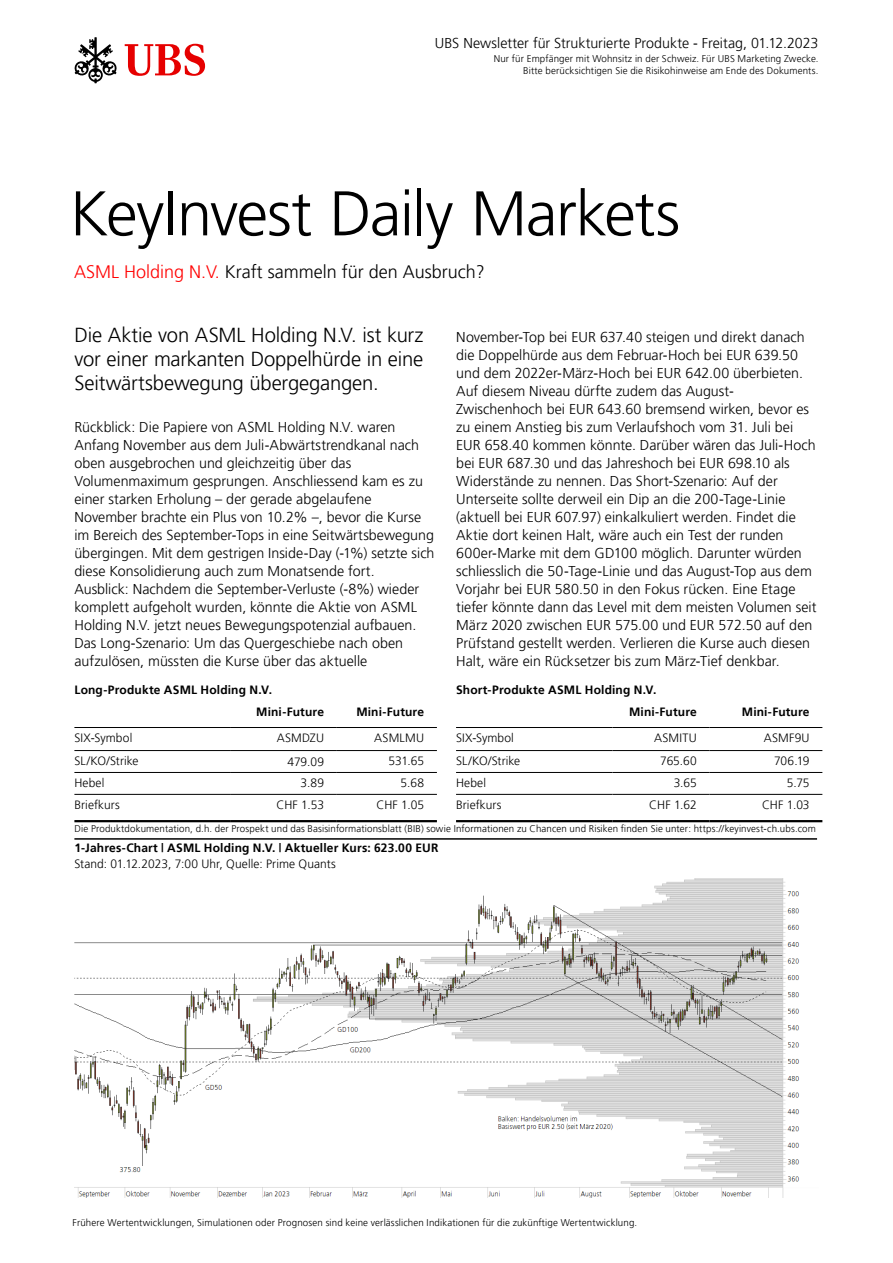
<style>
.page{position:relative;width:893px;height:1263px;background:#fff}
.page>*{position:absolute;margin:0;border:0;box-sizing:border-box;transform-origin:0 0}
.t1{font:300 63px "Frutiger 45";letter-spacing:-.02em;color:#000}
.t2{font:300 20.25px/24px "Frutiger 45";letter-spacing:-.01em;color:#000;text-align:justify}
.t3{font:300 18px "Frutiger 45";color:#000}
.t4{font:300 14.25px/18px "Frutiger 45";color:#000}
.t5{font:300 12px "Frutiger 45";letter-spacing:.01em;color:#000}
.t6{font:300 12px "Frutiger 45";letter-spacing:.01em;color:#000}
.t7{font:300 9.75px/12px "Frutiger 45";letter-spacing:.015em;color:#000;text-align:right}
.s1{color:#f00}
</style>
<div class="page">
<svg style="left:125px;top:44px;width:80px;height:32px"></svg>
<svg style="left:74px;top:37px;width:43px;height:46px"></svg>
<img style="left:74px;top:878px;width:726px;height:319px">
<hr style="left:337px;top:750px;width:100px;height:1px;background:#000">
<hr style="left:74px;top:727px;width:157px;height:1px;background:#000">
<hr style="left:231px;top:727px;width:106px;height:1px;background:#000">
<hr style="left:337px;top:727px;width:100px;height:1px;background:#000">
<hr style="left:74px;top:750px;width:157px;height:1px;background:#000">
<hr style="left:231px;top:750px;width:106px;height:1px;background:#000">
<hr style="left:231px;top:772px;width:106px;height:1px;background:#000">
<hr style="left:74px;top:772px;width:157px;height:1px;background:#000">
<hr style="left:337px;top:772px;width:100px;height:1px;background:#000">
<hr style="left:74px;top:794px;width:157px;height:1px;background:#000">
<hr style="left:231px;top:794px;width:106px;height:1px;background:#000">
<hr style="left:337px;top:794px;width:100px;height:1px;background:#000">
<hr style="left:74px;top:820px;width:157px;height:2px;background:#000">
<hr style="left:231px;top:820px;width:106px;height:2px;background:#000">
<hr style="left:337px;top:820px;width:100px;height:2px;background:#000">
<hr style="left:710px;top:750px;width:112px;height:1px;background:#000">
<hr style="left:456px;top:727px;width:156px;height:1px;background:#000">
<hr style="left:612px;top:727px;width:98px;height:1px;background:#000">
<hr style="left:710px;top:727px;width:112px;height:1px;background:#000">
<hr style="left:456px;top:750px;width:156px;height:1px;background:#000">
<hr style="left:612px;top:750px;width:98px;height:1px;background:#000">
<hr style="left:456px;top:772px;width:156px;height:1px;background:#000">
<hr style="left:612px;top:772px;width:98px;height:1px;background:#000">
<hr style="left:710px;top:772px;width:112px;height:1px;background:#000">
<hr style="left:456px;top:794px;width:156px;height:1px;background:#000">
<hr style="left:612px;top:794px;width:98px;height:1px;background:#000">
<hr style="left:710px;top:794px;width:112px;height:1px;background:#000">
<hr style="left:456px;top:820px;width:156px;height:2px;background:#000">
<hr style="left:612px;top:820px;width:98px;height:2px;background:#000">
<hr style="left:710px;top:820px;width:112px;height:2px;background:#000">
<hr style="left:74px;top:838px;width:743px;height:2px;background:#000">
<p class="t4" style="left:435px;top:34px;width:385px">UBS Newsletter für Strukturierte Produkte - Freitag, 01.12.2023</p>
<p class="t7" style="left:494px;top:53px;width:326px">Nur für Empfänger mit Wohnsitz in der Schweiz. Für UBS Marketing Zwecke.<br>Bitte berücksichtigen Sie die Risikohinweise am Ende des Dokuments.</p>
<h1 class="t1" style="left:70px;top:177px;width:612px">KeyInvest Daily Markets</h1>
<p class="t3" style="left:74px;top:261px;width:412px"><span class="s1">ASML Holding N.V.</span> Kraft sammeln für den Ausbruch?</p>
<h2 class="t2" style="left:74px;top:323px;width:351px">Die Aktie von ASML Holding N.V. ist kurz vor einer markanten Doppelhürde in eine Seitwärtsbewegung übergegangen.</h2>
<p class="t4" style="left:74px;top:418px;width:362px">Rückblick: Die Papiere von ASML Holding N.V. waren Anfang November aus dem Juli-Abwärtstrendkanal nach oben ausgebrochen und gleichzeitig über das Volumenmaximum gesprungen. Anschliessend kam es zu einer starken Erholung – der gerade abgelaufene November brachte ein Plus von 10.2% –, bevor die Kurse im Bereich des September-Tops in eine Seitwärtsbewegung übergingen. Mit dem gestrigen Inside-Day (-1%) setzte sich diese Konsolidierung auch zum Monatsende fort.<br>Ausblick: Nachdem die September-Verluste (-8%) wieder komplett aufgeholt wurden, könnte die Aktie von ASML Holding N.V. jetzt neues Bewegungspotenzial aufbauen.<br>Das Long-Szenario: Um das Quergeschiebe nach oben aufzulösen, müssten die Kurse über das aktuelle</p>
<p class="t6" style="left:256px;top:704px;width:69px">Mini-Future</p>
<p class="t6" style="left:356px;top:704px;width:69px">Mini-Future</p>
<p class="t5" style="left:74px;top:731px;width:59px">SIX-Symbol</p>
<p class="t5" style="left:277px;top:731px;width:49px">ASMDZU</p>
<p class="t5" style="left:374px;top:731px;width:51px">ASMLMU</p>
<p class="t5" style="left:74px;top:754px;width:66px">SL/KO/Strike</p>
<p class="t5" style="left:288px;top:755px;width:38px">479.09</p>
<p class="t5" style="left:388px;top:754px;width:37px">531.65</p>
<p class="t5" style="left:74px;top:776px;width:32px">Hebel</p>
<p class="t5" style="left:300px;top:776px;width:25px">3.89</p>
<p class="t5" style="left:400px;top:776px;width:25px">5.68</p>
<p class="t5" style="left:74px;top:797px;width:47px">Briefkurs</p>
<p class="t5" style="left:277px;top:797px;width:49px">CHF 1.53</p>
<p class="t5" style="left:377px;top:797px;width:49px">CHF 1.05</p>
<p class="t4" style="left:456px;top:328px;width:362px">November-Top bei EUR 637.40 steigen und direkt danach die Doppelhürde aus dem Februar-Hoch bei EUR 639.50 und dem 2022er-März-Hoch bei EUR 642.00 überbieten.<br>Auf diesem Niveau dürfte zudem das August-Zwischenhoch bei EUR 643.60 bremsend wirken, bevor es zu einem Anstieg bis zum Verlaufshoch vom 31. Juli bei EUR 658.40 kommen könnte. Darüber wären das Juli-Hoch bei EUR 687.30 und das Jahreshoch bei EUR 698.10 als Widerstände zu nennen. Das Short-Szenario: Auf der Unterseite sollte derweil ein Dip an die 200-Tage-Linie (aktuell bei EUR 607.97) einkalkuliert werden. Findet die Aktie dort keinen Halt, wäre auch ein Test der runden 600er-Marke mit dem GD100 möglich. Darunter würden schliesslich die 50-Tage-Linie und das August-Top aus dem Vorjahr bei EUR 580.50 in den Fokus rücken. Eine Etage tiefer könnte dann das Level mit dem meisten Volumen seit März 2020 zwischen EUR 575.00 und EUR 572.50 auf den Prüfstand gestellt werden. Verlieren die Kurse auch diesen Halt, wäre ein Rücksetzer bis zum März-Tief denkbar.</p>
<p class="t6" style="left:74px;top:682px;width:199px">Long-Produkte ASML Holding N.V.</p>
<p class="t6" style="left:456px;top:682px;width:202px">Short-Produkte ASML Holding N.V.</p>
<p class="t6" style="left:629px;top:704px;width:69px">Mini-Future</p>
<p class="t6" style="left:742px;top:704px;width:69px">Mini-Future</p>
<p class="t5" style="left:456px;top:731px;width:59px">SIX-Symbol</p>
<p class="t5" style="left:654px;top:731px;width:44px">ASMITU</p>
<p class="t5" style="left:764px;top:731px;width:47px">ASMF9U</p>
<p class="t5" style="left:456px;top:754px;width:66px">SL/KO/Strike</p>
<p class="t5" style="left:660px;top:754px;width:38px">765.60</p>
<p class="t5" style="left:774px;top:754px;width:37px">706.19</p>
<p class="t5" style="left:456px;top:776px;width:32px">Hebel</p>
<p class="t5" style="left:674px;top:776px;width:25px">3.65</p>
<p class="t5" style="left:787px;top:776px;width:24px">5.75</p>
<p class="t5" style="left:456px;top:797px;width:47px">Briefkurs</p>
<p class="t5" style="left:649px;top:797px;width:49px">CHF 1.62</p>
<p class="t5" style="left:762px;top:797px;width:49px">CHF 1.03</p>
<p class="t7" style="left:74px;top:822px;width:743px">Die Produktdokumentation, d.h. der Prospekt und das Basisinformationsblatt (BIB) sowie Informationen zu Chancen und Risiken finden Sie unter: https://keyinvest-ch.ubs.com</p>
<p class="t6" style="left:74px;top:841px;width:366px">1-Jahres-Chart | ASML Holding N.V. | Aktueller Kurs: 623.00 EUR</p>
<p class="t5" style="left:74px;top:857px;width:263px">Stand: 01.12.2023, 7:00 Uhr, Quelle: Prime Quants</p>
<p class="t7" style="left:73px;top:1216px;width:566px">Frühere Wertentwicklungen, Simulationen oder Prognosen sind keine verlässlichen Indikationen für die zukünftige Wertentwicklung.</p>
</div>
